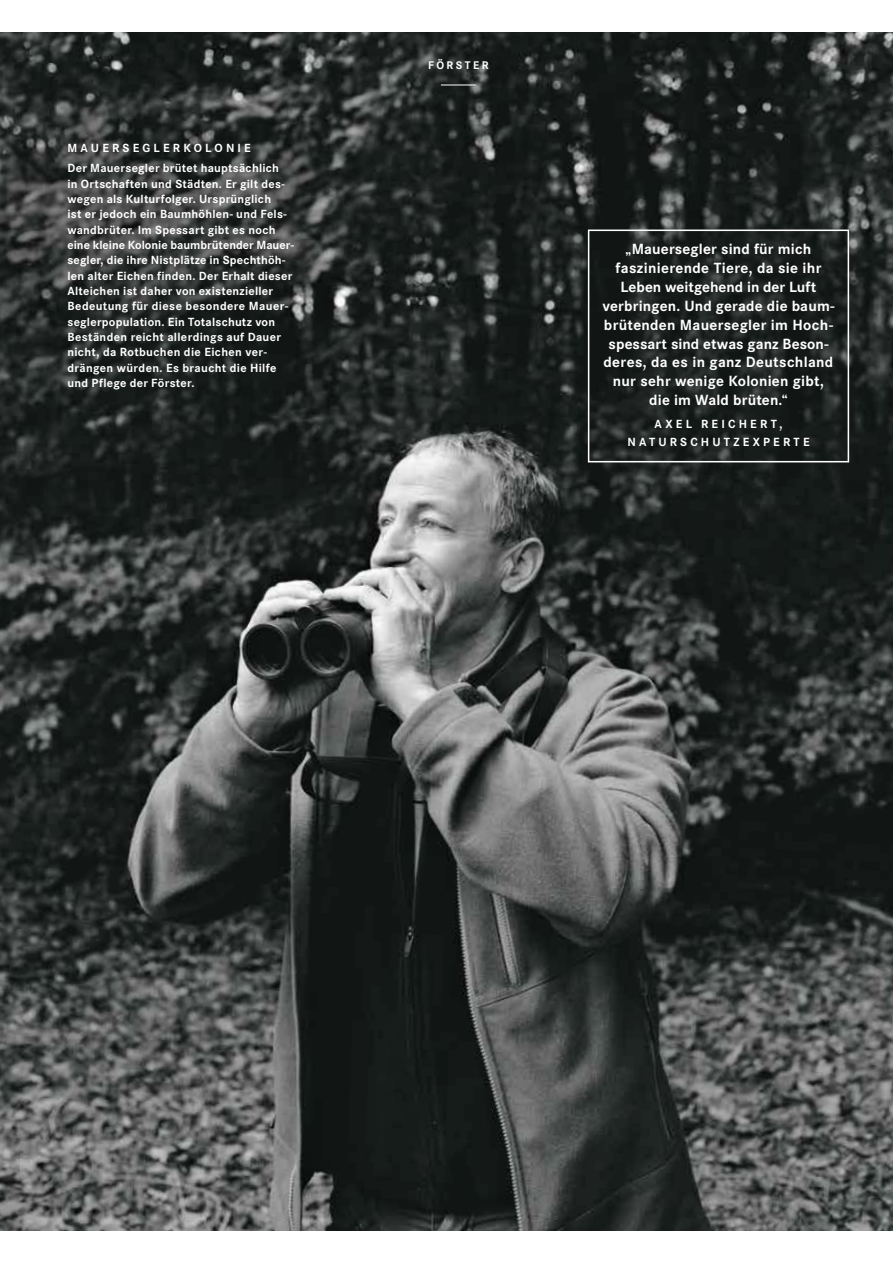
<style>
.page{position:relative;width:893px;height:1263px;background:#fff}
.page>*{position:absolute;margin:0;border:0;box-sizing:border-box;transform-origin:0 0}
.t1{font:700 15.3px/18.8px "Corporate S";letter-spacing:.01em;color:#fff;text-align:center}
.t2{font:700 12.3px/15.3px "Corporate S";letter-spacing:.02em;color:#fff}
.t3{font:700 12.3px/17.7px "Corporate S";letter-spacing:.26em;color:#fff;text-align:center}
.t4{font:700 11.55px "Corporate S";letter-spacing:.21em;color:#fff}
</style>
<div class="page">
<img style="left:0;top:33px;width:893px;height:1197px">
<div style="left:588px;top:230px;width:261px;height:232px;border:2px solid #fff"></div>
<hr style="left:441px;top:85px;width:35px;height:1px;background:#fff">
<p class="t2" style="left:67px;top:140px;width:213px;line-height:19.6px">MAUERSEGLERKOLONIE<br>Der Mauersegler brütet hauptsächlich</p>
<p class="t2" style="left:67px;top:177px;width:228px">in Ortschaften und Städten. Er gilt des&shy;wegen als Kulturfolger. Ursprünglich<br>ist er jedoch ein Baumhöhlen- und Fels&shy;wandbrüter. Im Spessart gibt es noch eine kleine Kolonie baumbrütender Mauer&shy;segler, die ihre Nistplätze in Spechthöh&shy;len alter Eichen finden. Der Erhalt dieser Alteichen ist daher von existenzieller Bedeutung für diese besondere Mauer&shy;seglerpopulation. Ein Totalschutz von Beständen reicht allerdings auf Dauer nicht, da Rotbuchen die Eichen ver&shy;drängen würden. Es braucht die Hilfe und Pflege der Förster.</p>
<p class="t4" style="left:428px;top:60px;width:62px">FÖRSTER</p>
<p class="t1" style="left:602px;top:241px;width:233px">„Mauersegler sind für mich faszinierende Tiere, da sie ihr<br>Leben weitgehend in der Luft verbringen. Und gerade die baum&shy;brütenden Mauersegler im Hoch&shy;spessart sind etwas ganz Beson&shy;deres, da es in ganz Deutschland nur sehr wenige Kolonien gibt, die im Wald brüten.“</p>
<p class="t3" style="left:627px;top:416px;width:184px">AXEL REICHERT,<br>NATURSCHUTZEXPERTE</p>
</div>
